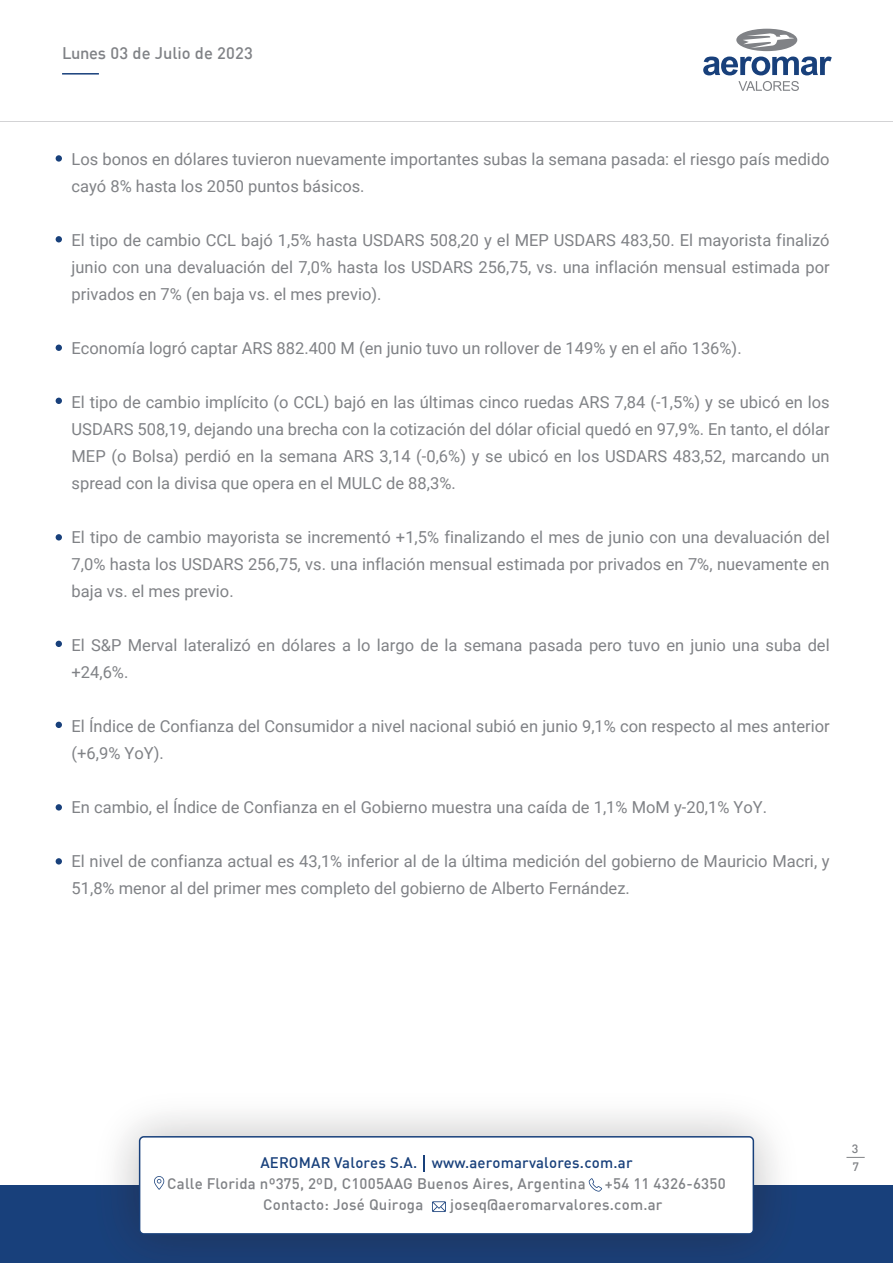
<style>
.page{position:relative;width:893px;height:1263px;background:#fff}
.page>*{position:absolute;margin:0;border:0;box-sizing:border-box;transform-origin:0 0}
.t1{font:16.5px/27px "Roboto";color:#808286}
.t2{font:500 16.5px "DIN";color:#808286}
.t3{font:500 15px "DIN";letter-spacing:.015em;color:#808286}
.t4{font:500 15px "DIN";letter-spacing:.015em;color:#18407b}
.t5{font:500 12px "DIN";color:#808286}
</style>
<div class="page">
<div style="left:56px;top:155px;width:6px;height:7px;background:#18407b;border-radius:50%"></div>
<svg style="left:56px;top:345px;width:6px;height:6px"></svg>
<svg style="left:56px;top:398px;width:6px;height:6px"></svg>
<svg style="left:56px;top:534px;width:6px;height:6px"></svg>
<svg style="left:56px;top:641px;width:6px;height:6px"></svg>
<svg style="left:56px;top:722px;width:6px;height:6px"></svg>
<svg style="left:56px;top:804px;width:6px;height:6px"></svg>
<svg style="left:56px;top:858px;width:6px;height:6px"></svg>
<svg style="left:56px;top:236px;width:6px;height:6px"></svg>
<hr style="left:0;top:121px;width:893px;height:1px;background:#d3d3d5">
<svg style="left:703px;top:57px;width:129px;height:18px"></svg>
<svg style="left:738px;top:81px;width:61px;height:10px"></svg>
<div style="left:736px;top:29px;width:61px;height:22px;background:#808286;border-radius:50%"></div>
<svg style="left:743px;top:33px;width:51px;height:15px"></svg>
<hr style="left:62px;top:73px;width:37px;height:2px;background:#18407b">
<div style="left:0;top:1185px;width:893px;height:78px;background:#18407b"></div>
<div style="left:140px;top:1137px;width:613px;height:97px;background:#fff;border-radius:4px"></div>
<div style="left:139px;top:1136px;width:615px;height:98px;border:2px solid #18407b;border-radius:4px"></div>
<svg style="left:424px;top:1155px;width:1px;height:17px"></svg>
<svg style="left:432px;top:1201px;width:14px;height:11px"></svg>
<svg style="left:589px;top:1178px;width:13px;height:13px"></svg>
<svg style="left:154px;top:1176px;width:10px;height:14px"></svg>
<svg style="left:846px;top:1157px;width:19px;height:1px"></svg>
<p class="t2" style="left:62px;top:43px;width:192px">Lunes 03 de Julio de 2023</p>
<p class="t1" style="left:72px;top:145px;width:760px">Los bonos en dólares tuvieron nuevamente importantes subas la semana pasada: el riesgo país medido cayó 8% hasta los 2050 puntos básicos.</p>
<p class="t1" style="left:72px;top:226px;width:760px;text-align:justify">El tipo de cambio CCL bajó 1,5% hasta USDARS 508,20 y el MEP USDARS 483,50. El mayorista finalizó junio con una devaluación del 7,0% hasta los USDARS 256,75, vs. una inflación mensual estimada por privados en 7% (en baja vs. el mes previo).</p>
<p class="t1" style="left:72px;top:334px;width:672px">Economía logró captar ARS 882.400 M (en junio tuvo un rollover de 149% y en el año 136%).</p>
<p class="t1" style="left:72px;top:388px;width:760px;text-align:justify">El tipo de cambio implícito (o CCL) bajó en las últimas cinco ruedas ARS 7,84 (-1,5%) y se ubicó en los USDARS 508,19, dejando una brecha con la cotización del dólar oficial quedó en 97,9%. En tanto, el dólar MEP (o Bolsa) perdió en la semana ARS 3,14 (-0,6%) y se ubicó en los USDARS 483,52, marcando un spread con la divisa que opera en el MULC de 88,3%.</p>
<p class="t1" style="left:72px;top:523px;width:760px;text-align:justify">El tipo de cambio mayorista se incrementó +1,5% finalizando el mes de junio con una devaluación del 7,0% hasta los USDARS 256,75, vs. una inflación mensual estimada por privados en 7%, nuevamente en baja vs. el mes previo.</p>
<p class="t1" style="left:72px;top:631px;width:760px">El S&amp;P Merval lateralizó en dólares a lo largo de la semana pasada pero tuvo en junio una suba del +24,6%.</p>
<p class="t1" style="left:72px;top:712px;width:760px">El Índice de Confianza del Consumidor a nivel nacional subió en junio 9,1% con respecto al mes anterior (+6,9% YoY).</p>
<p class="t1" style="left:72px;top:793px;width:697px">En cambio, el Índice de Confianza en el Gobierno muestra una caída de 1,1% MoM y-20,1% YoY.</p>
<p class="t1" style="left:72px;top:847px;width:760px">El nivel de confianza actual es 43,1% inferior al de la última medición del gobierno de Mauricio Macri, y<br>51,8% menor al del primer mes completo del gobierno de Alberto Fernández.</p>
<p class="t5" style="left:852px;top:1141px;width:8px">3</p>
<p class="t4" style="left:260px;top:1153px;width:374px">AEROMAR Valores S.A. www.aeromarvalores.com.ar</p>
<p class="t5" style="left:852px;top:1159px;width:8px">7</p>
<p class="t3" style="left:167px;top:1174px;width:420px">Calle Florida nº375, 2ºD, C1005AAG Buenos Aires, Argentina</p>
<p class="t3" style="left:605px;top:1174px;width:122px">+54 11 4326-6350</p>
<p class="t3" style="left:263px;top:1195px;width:162px">Contacto: José Quiroga</p>
<p class="t3" style="left:450px;top:1195px;width:214px">joseq@aeromarvalores.com.ar</p>
</div>
